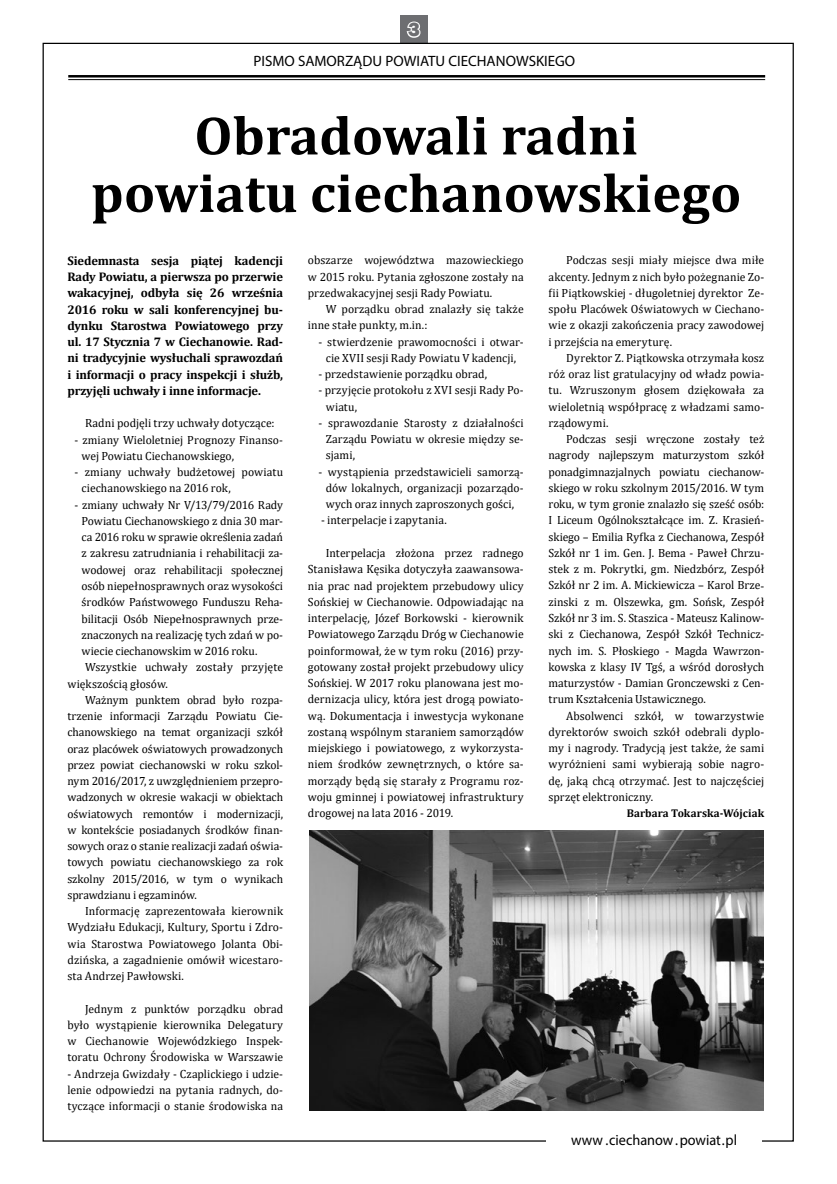
<style>
.page{position:relative;width:837px;height:1184px;background:#fff}
.page>*{position:absolute;margin:0;border:0;box-sizing:border-box;transform-origin:0 0}
.t1{font:700 55px/57.5px "Cambria";color:#000;text-align:center}
.t2{font:800 20px "Franklin Gothic";color:#6d6e71}
.t3{font:15px "Myriad Pro";color:#000}
.t4{font:15px "Myriad Pro";color:#000;scale:.95 1}
.t5{font:700 12.5px/16.2px "Cambria";letter-spacing:-.01em;color:#000;text-align:justify}
.t6{font:11.88px/16.2px "Cambria";color:#000;text-align:justify}
.t7{font:11.88px "Cambria";letter-spacing:-.02em;color:#000}
.t8{font:700 11.25px "Cambria";letter-spacing:.01em;color:#000}
</style>
<div class="page">
<div style="left:400px;top:16px;width:27px;height:27px;background:#6d6e71"></div>
<hr style="left:68px;top:75px;width:696px;height:2px;background:#000">
<hr style="left:68px;top:79px;width:696px;height:1px;background:#000">
<svg style="left:406px;top:21px;width:15px;height:17px"></svg>
<img style="left:309px;top:830px;width:453px;height:280px">
<h2 class="t2" style="left:408px;top:17px;width:13px">3</h2>
<p class="t3" style="left:253px;top:51px;width:323px">PISMO SAMORZĄDU POWIATU CIECHANOWSKIEGO</p>
<h1 class="t1" style="left:91px;top:105px;width:651px">Obradowali radni powiatu ciechanowskiego</h1>
<p class="t5" style="left:67px;top:252px;width:217px">Siedemnasta sesja piątej kadencji Rady Powiatu, a pierwsza po przerwie wakacyjnej, odbyła się 26 września 2016 roku w sali konferencyjnej bu&shy;dynku Starostwa Powiatowego przy ul. 17 Stycznia 7 w Ciechanowie. Rad&shy;ni tradycyjnie wysłuchali sprawozdań i informacji o pracy inspekcji i służb, przyjęli uchwały i inne informacje.</p>
<p class="t6" style="left:85px;top:415px;width:191px">Radni podjęli trzy uchwały dotyczące:</p>
<p class="t6" style="left:81px;top:431px;width:203px;text-indent:-7px">- zmiany Wieloletniej Prognozy Finanso&shy;wej Powiatu Ciechanowskiego,</p>
<p class="t6" style="left:81px;top:464px;width:203px;text-indent:-7px">- zmiany uchwały budżetowej powiatu ciechanowskiego na 2016 rok,</p>
<p class="t6" style="left:74px;top:496px;width:210px">- zmiany uchwały Nr V/13/79/2016 Rady</p>
<p class="t6" style="left:81px;top:512px;width:203px">Powiatu Ciechanowskiego z dnia 30 mar-</p>
<p class="t6" style="left:81px;top:529px;width:203px">ca 2016 roku w sprawie określenia zadań</p>
<p class="t6" style="left:81px;top:545px;width:203px">z zakresu zatrudniania i rehabilitacji za-</p>
<p class="t6" style="left:81px;top:561px;width:203px">wodowej oraz rehabilitacji społecznej</p>
<p class="t6" style="left:81px;top:577px;width:203px">osób niepełnosprawnych oraz wysokości</p>
<p class="t6" style="left:81px;top:594px;width:203px">środków Państwowego Funduszu Reha-</p>
<p class="t6" style="left:81px;top:610px;width:203px">bilitacji Osób Niepełnosprawnych prze-</p>
<p class="t6" style="left:81px;top:626px;width:203px">znaczonych na realizację tych zdań w po-</p>
<p class="t6" style="left:81px;top:643px;width:177px">wiecie ciechanowskim w 2016 roku.</p>
<p class="t6" style="left:85px;top:659px;width:199px">Wszystkie uchwały zostały przyjęte</p>
<p class="t6" style="left:67px;top:675px;width:102px">większością głosów.</p>
<p class="t6" style="left:85px;top:691px;width:199px">Ważnym punktem obrad było rozpa-</p>
<p class="t6" style="left:67px;top:708px;width:217px">trzenie informacji Zarządu Powiatu Cie-</p>
<p class="t6" style="left:67px;top:724px;width:217px">chanowskiego na temat organizacji szkół</p>
<p class="t6" style="left:67px;top:740px;width:217px">oraz placówek oświatowych prowadzonych</p>
<p class="t6" style="left:67px;top:756px;width:217px">przez powiat ciechanowski w roku szkol-</p>
<p class="t7" style="left:67px;top:774px;width:217px">nym 2016/2017, z uwzględnieniem przepro-</p>
<p class="t6" style="left:67px;top:789px;width:217px">wadzonych w okresie wakacji w obiektach</p>
<p class="t6" style="left:67px;top:805px;width:217px">oświatowych remontów i modernizacji,</p>
<p class="t6" style="left:67px;top:821px;width:217px">w kontekście posiadanych środków finan-</p>
<p class="t6" style="left:67px;top:838px;width:217px">sowych oraz o stanie realizacji zadań oświa-</p>
<p class="t6" style="left:67px;top:854px;width:217px">towych powiatu ciechanowskiego za rok</p>
<p class="t6" style="left:67px;top:870px;width:217px">szkolny 2015/2016, w tym o wynikach</p>
<p class="t6" style="left:67px;top:886px;width:131px">sprawdzianu i egzaminów.</p>
<p class="t6" style="left:85px;top:902px;width:199px">Informację zaprezentowała kierownik</p>
<p class="t6" style="left:67px;top:919px;width:217px">Wydziału Edukacji, Kultury, Sportu i Zdro-</p>
<p class="t6" style="left:67px;top:935px;width:217px">wia Starostwa Powiatowego Jolanta Obi-</p>
<p class="t6" style="left:67px;top:951px;width:217px">dzińska, a zagadnienie omówił wicestaro-</p>
<p class="t6" style="left:67px;top:968px;width:118px">sta Andrzej Pawłowski.</p>
<p class="t6" style="left:67px;top:1000px;width:217px;text-indent:18px">Jednym z punktów porządku obrad było wystąpienie kierownika Delegatury w Ciechanowie Wojewódzkiego Inspek&shy;toratu Ochrony Środowiska w Warszawie</p>
<p class="t6" style="left:67px;top:1065px;width:217px">- Andrzeja Gwizdały - Czaplickiego i udzie&shy;lenie odpowiedzi na pytania radnych, do&shy;tyczące informacji o stanie środowiska na</p>
<p class="t6" style="left:308px;top:252px;width:217px">obszarze województwa mazowieckiego w 2015 roku. Pytania zgłoszone zostały na przedwakacyjnej sesji Rady Powiatu.</p>
<p class="t6" style="left:308px;top:301px;width:217px;text-indent:18px">W porządku obrad znalazły się także inne stałe punkty, m.in.:</p>
<p class="t6" style="left:318px;top:333px;width:206px;text-align:center">- stwierdzenie prawomocności i otwar&shy;cie XVII sesji Rady Powiatu V kadencji,</p>
<p class="t6" style="left:318px;top:366px;width:170px">- przedstawienie porządku obrad,</p>
<p class="t6" style="left:325px;top:382px;width:199px;text-indent:-7px">- przyjęcie protokołu z XVI sesji Rady Po&shy;wiatu,</p>
<p class="t6" style="left:325px;top:415px;width:199px;text-indent:-7px">- sprawozdanie Starosty z działalności Zarządu Powiatu w okresie między se&shy;sjami,</p>
<p class="t6" style="left:318px;top:463px;width:206px;text-align:center">- wystąpienia przedstawicieli samorzą&shy;dów lokalnych, organizacji pozarządo&shy;wych oraz innych zaproszonych gości,</p>
<p class="t6" style="left:321px;top:512px;width:127px">- interpelacje i zapytania.</p>
<p class="t6" style="left:308px;top:545px;width:217px;text-indent:18px">Interpelacja złożona przez radnego Stanisława Kęsika dotyczyła zaawansowa&shy;nia prac nad projektem przebudowy ulicy Sońskiej w Ciechanowie. Odpowiadając na interpelację, Józef Borkowski - kierownik Powiatowego Zarządu Dróg w Ciechanowie poinformował, że w tym roku (2016) przy&shy;gotowany został projekt przebudowy ulicy Sońskiej. W 2017 roku planowana jest mo&shy;dernizacja ulicy, która jest drogą powiato&shy;wą. Dokumentacja i inwestycja wykonane zostaną wspólnym staraniem samorządów miejskiego i powiatowego, z wykorzysta&shy;niem środków zewnętrznych, o które sa&shy;morządy będą się starały z Programu roz&shy;woju gminnej i powiatowej infrastruktury drogowej na lata 2016 - 2019.</p>
<p class="t6" style="left:548px;top:252px;width:217px;text-indent:18px">Podczas sesji miały miejsce dwa miłe akcenty. Jednym z nich było pożegnanie Zo&shy;fii Piątkowskiej - długoletniej dyrektor Ze&shy;społu Placówek Oświatowych w Ciechano&shy;wie z okazji zakończenia pracy zawodowej i przejścia na emeryturę.</p>
<p class="t6" style="left:548px;top:350px;width:217px;text-indent:18px">Dyrektor Z. Piątkowska otrzymała kosz róż oraz list gratulacyjny od władz powia&shy;tu. Wzruszonym głosem dziękowała za wieloletnią współpracę z władzami samo&shy;rządowymi.</p>
<p class="t6" style="left:548px;top:431px;width:217px;text-indent:18px">Podczas sesji wręczone zostały też nagrody najlepszym maturzystom szkół ponadgimnazjalnych powiatu ciechanow&shy;skiego w roku szkolnym 2015/2016. W tym roku, w tym gronie znalazło się sześć osób:<br>I Liceum Ogólnokształcące im. Z. Krasień&shy;skiego – Emilia Ryfka z Ciechanowa, Zespół Szkół nr 1 im. Gen. J. Bema - Paweł Chrzu&shy;stek z m. Pokrytki, gm. Niedzbórz, Zespół Szkół nr 2 im. A. Mickiewicza – Karol Brze&shy;zinski z m. Olszewka, gm. Sońsk, Zespół Szkół nr 3 im. S. Staszica - Mateusz Kalinow&shy;ski z Ciechanowa, Zespół Szkół Technicz&shy;nych im. S. Płoskiego - Magda Wawrzon&shy;kowska z klasy IV Tgś, a wśród dorosłych maturzystów - Damian Gronczewski z Cen&shy;trum Kształcenia Ustawicznego.</p>
<p class="t6" style="left:548px;top:707px;width:217px;text-indent:18px">Absolwenci szkół, w towarzystwie dyrektorów swoich szkół odebrali dyplo&shy;my i nagrody. Tradycją jest także, że sami wyróżnieni sami wybierają sobie nagro&shy;dę, jaką chcą otrzymać. Jest to najczęściej sprzęt elektroniczny.</p>
<p class="t8" style="left:626px;top:805px;width:139px">Barbara Tokarska-Wójciak</p>
<p class="t4" style="left:571px;top:1130px;width:176px">www .ciechanow .powiat.pl</p>
</div>
